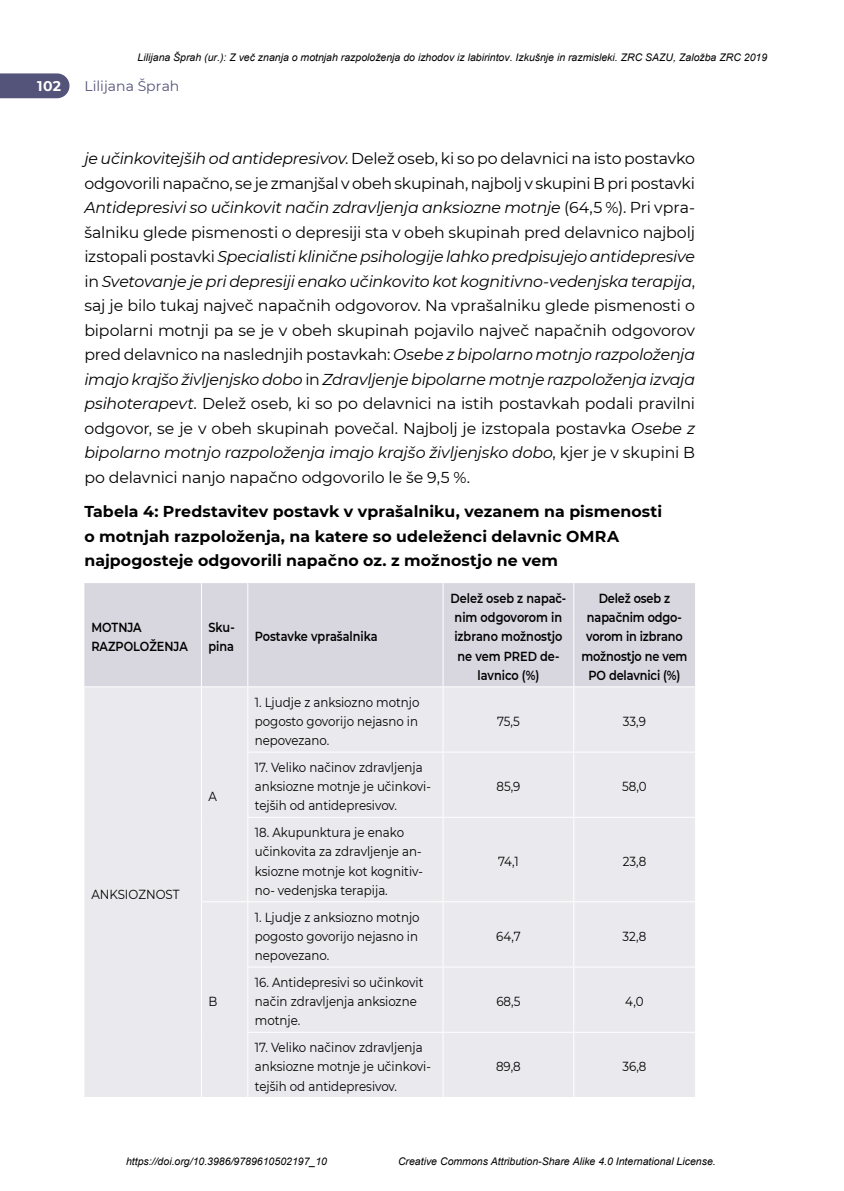
<style>
.page{position:relative;width:844px;height:1191px;background:#fff}
.page>*{position:absolute;margin:0;border:0;box-sizing:border-box;transform-origin:0 0}
.t1{font:15.75px/24.5px "Montserrat";letter-spacing:-.01em;color:#000;text-align:justify}
.t2{font:700 15.75px/24.5px "Montserrat";letter-spacing:.005em;color:#000}
.t3{font:14px "Montserrat";color:#545379}
.t4{font:700 14px "Montserrat";color:#fff}
.t5{font:13.12px/19.2px "Montserrat";color:#000;scale:.9 1}
.t6{font:600 13.12px/19.2px "Montserrat";letter-spacing:-.005em;color:#000;scale:.86 1}
.t7{font:italic 10.5px "Arial";color:#000}
.s1{font-style:italic}
</style>
<div class="page">
<svg style="left:0;top:73px;width:69px;height:25px;background:#5c5b7f"></svg>
<div style="left:84px;top:583px;width:610px;height:103px;background:#d8d6df"></div>
<div style="left:84px;top:687px;width:610px;height:410px;background:#eae9ed"></div>
<hr style="left:201px;top:583px;width:1px;height:103px;background:#fff">
<hr style="left:247px;top:583px;width:1px;height:103px;background:#fff">
<hr style="left:442px;top:583px;width:1px;height:103px;background:#fff">
<hr style="left:573px;top:583px;width:1px;height:103px;background:#fff">
<hr style="left:201px;top:687px;width:1px;height:65px;background:#fff">
<hr style="left:201px;top:752px;width:1px;height:65px;background:#fff">
<hr style="left:201px;top:817px;width:1px;height:84px;background:#fff">
<hr style="left:247px;top:687px;width:1px;height:64px;background:#fff">
<hr style="left:442px;top:687px;width:1px;height:64px;background:#fff">
<hr style="left:573px;top:687px;width:1px;height:64px;background:#fff">
<hr style="left:247px;top:751px;width:196px;height:1px;background:#fff">
<hr style="left:247px;top:752px;width:1px;height:65px;background:#fff">
<hr style="left:443px;top:751px;width:130px;height:1px;background:#fff">
<hr style="left:442px;top:752px;width:1px;height:65px;background:#fff">
<hr style="left:573px;top:751px;width:121px;height:1px;background:#fff">
<hr style="left:573px;top:752px;width:1px;height:65px;background:#fff">
<hr style="left:247px;top:817px;width:196px;height:1px;background:#fff">
<hr style="left:247px;top:817px;width:1px;height:84px;background:#fff">
<hr style="left:443px;top:817px;width:130px;height:1px;background:#fff">
<hr style="left:442px;top:817px;width:1px;height:84px;background:#fff">
<hr style="left:573px;top:817px;width:121px;height:1px;background:#fff">
<hr style="left:573px;top:817px;width:1px;height:84px;background:#fff">
<hr style="left:201px;top:901px;width:47px;height:1px;background:#fff">
<hr style="left:201px;top:902px;width:1px;height:65px;background:#fff">
<hr style="left:201px;top:967px;width:1px;height:65px;background:#fff">
<hr style="left:201px;top:1032px;width:1px;height:65px;background:#fff">
<hr style="left:248px;top:901px;width:195px;height:1px;background:#fff">
<hr style="left:247px;top:902px;width:1px;height:64px;background:#fff">
<hr style="left:443px;top:901px;width:130px;height:1px;background:#fff">
<hr style="left:442px;top:902px;width:1px;height:64px;background:#fff">
<hr style="left:573px;top:901px;width:121px;height:1px;background:#fff">
<hr style="left:573px;top:902px;width:1px;height:64px;background:#fff">
<hr style="left:247px;top:966px;width:196px;height:1px;background:#fff">
<hr style="left:247px;top:967px;width:1px;height:64px;background:#fff">
<hr style="left:443px;top:966px;width:130px;height:1px;background:#fff">
<hr style="left:442px;top:967px;width:1px;height:64px;background:#fff">
<hr style="left:573px;top:966px;width:121px;height:1px;background:#fff">
<hr style="left:573px;top:967px;width:1px;height:64px;background:#fff">
<hr style="left:247px;top:1031px;width:196px;height:1px;background:#fff">
<hr style="left:247px;top:1032px;width:1px;height:65px;background:#fff">
<hr style="left:443px;top:1031px;width:130px;height:1px;background:#fff">
<hr style="left:442px;top:1032px;width:1px;height:65px;background:#fff">
<hr style="left:573px;top:1031px;width:121px;height:1px;background:#fff">
<hr style="left:573px;top:1032px;width:1px;height:65px;background:#fff">
<p class="t7" style="left:138px;top:50px;width:631px">Lilijana Šprah (ur.): Z več znanja o motnjah razpoloženja do izhodov iz labirintov. Izkušnje in razmisleki. ZRC SAZU, Založba ZRC 2019</p>
<p class="t4" style="left:37px;top:76px;width:25px">102</p>
<p class="t3" style="left:84px;top:76px;width:96px">Lilijana Šprah</p>
<p class="t1" style="left:84px;top:146px;width:612px"><span class="s1">je učinkovitejših od antidepresivov</span>. Delež oseb, ki so po delavnici na isto postavko odgovorili napačno, se je zmanjšal v obeh skupinah, najbolj v skupini B pri postavki <span class="s1">Antidepresivi so učinkovit način zdravljenja anksiozne motnje</span> (64,5 %). Pri vpra&shy;šalniku glede pismenosti o depresiji sta v obeh skupinah pred delavnico najbolj izstopali postavki <span class="s1">Specialisti klinične psihologije lahko predpisujejo antidepresive </span>in <span class="s1">Svetovanje je pri depresiji enako učinkovito kot kognitivno-vedenjska terapija</span>, saj je bilo tukaj največ napačnih odgovorov. Na vprašalniku glede pismenosti o bipolarni motnji pa se je v obeh skupinah pojavilo največ napačnih odgovorov pred delavnico na naslednjih postavkah: <span class="s1">Osebe z bipolarno motnjo razpoloženja imajo krajšo življenjsko dobo</span> in <span class="s1">Zdravljenje bipolarne motnje razpoloženja izvaja psihoterapevt.</span> Delež oseb, ki so po delavnici na istih postavkah podali pravilni odgovor, se je v obeh skupinah povečal. Najbolj je izstopala postavka <span class="s1">Osebe z bipolarno motnjo razpoloženja imajo krajšo življenjsko dobo</span>, kjer je v skupini B po delavnici nanjo napačno odgovorilo le še 9,5 %.</p>
<p class="t2" style="left:84px;top:498px;width:579px">Tabela 4: Predstavitev postavk v vprašalniku, vezanem na pismenosti o motnjah razpoloženja, na katere so udeleženci delavnic OMRA najpogosteje odgovorili napačno oz. z možnostjo ne vem</p>
<p class="t6" style="left:91px;top:617px;width:114px">MOTNJA<br>RAZPOLOŽENJA</p>
<p class="t6" style="left:208px;top:617px;width:32px">Sku&shy;pina</p>
<p class="t6" style="left:255px;top:626px;width:144px">Postavke vprašalnika</p>
<p class="t5" style="left:208px;top:786px;width:11px">A</p>
<p class="t5" style="left:91px;top:883px;width:99px">ANKSIOZNOST</p>
<p class="t5" style="left:208px;top:991px;width:11px">B</p>
<p class="t5" style="left:255px;top:692px;width:184px;text-align:justify">1. Ljudje z anksiozno motnjo pogosto govorijo nejasno in nepovezano.</p>
<p class="t5" style="left:255px;top:757px;width:197px">17. Veliko načinov zdravljenja anksiozne motnje je učinkovi&shy;tejših od antidepresivov.</p>
<p class="t5" style="left:255px;top:822px;width:188px">18. Akupunktura je enako učinkovita za zdravljenje an&shy;ksiozne motnje kot kognitiv&shy;no- vedenjska terapija.</p>
<p class="t5" style="left:255px;top:906px;width:184px;text-align:justify">1. Ljudje z anksiozno motnjo pogosto govorijo nejasno in nepovezano.</p>
<p class="t5" style="left:255px;top:972px;width:189px">16. Antidepresivi so učinkovit način zdravljenja anksiozne motnje.</p>
<p class="t5" style="left:255px;top:1037px;width:197px">17. Veliko načinov zdravljenja anksiozne motnje je učinkovi&shy;tejših od antidepresivov.</p>
<p class="t6" style="left:450px;top:588px;width:136px;text-align:center">Delež oseb z napač&shy;nim odgovorom in izbrano možnostjo ne vem PRED de&shy;lavnico (%)</p>
<p class="t6" style="left:581px;top:588px;width:125px;text-align:center">Delež oseb z napačnim odgo&shy;vorom in izbrano možnostjo ne vem<br>PO delavnici (%)</p>
<p class="t5" style="left:497px;top:711px;width:27px">75,5</p>
<p class="t5" style="left:622px;top:711px;width:27px">33,9</p>
<p class="t5" style="left:496px;top:776px;width:28px">85,9</p>
<p class="t5" style="left:622px;top:776px;width:29px">58,0</p>
<p class="t5" style="left:498px;top:851px;width:25px">74,1</p>
<p class="t5" style="left:622px;top:851px;width:28px">23,8</p>
<p class="t5" style="left:496px;top:926px;width:29px">64,7</p>
<p class="t5" style="left:622px;top:926px;width:28px">32,8</p>
<p class="t5" style="left:496px;top:991px;width:28px">68,5</p>
<p class="t5" style="left:625px;top:991px;width:22px">4,0</p>
<p class="t5" style="left:496px;top:1056px;width:29px">89,8</p>
<p class="t5" style="left:622px;top:1056px;width:28px">36,8</p>
<p class="t7" style="left:126px;top:1154px;width:202px">https://doi.org/10.3986/9789610502197_10</p>
<p class="t7" style="left:398px;top:1154px;width:319px">Creative Commons Attribution-Share Alike 4.0 International License.</p>
</div>
